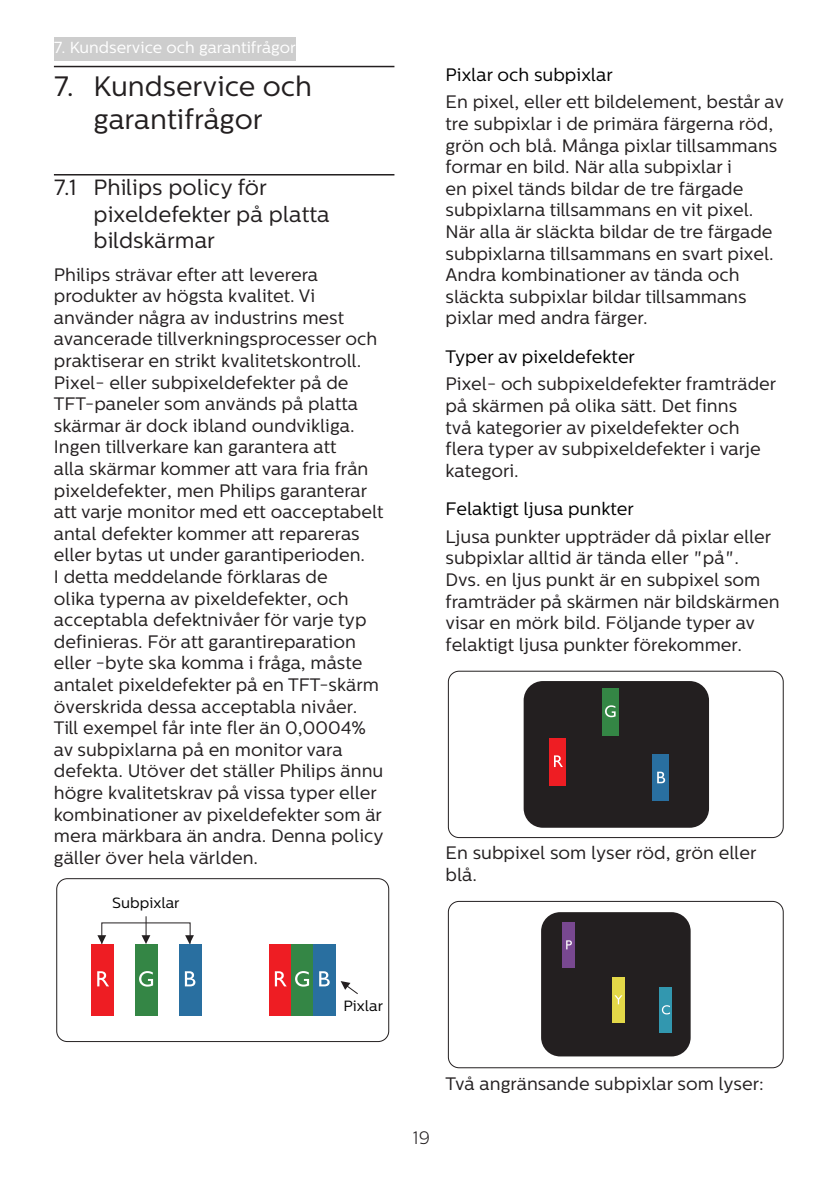
<style>
.page{position:relative;width:840px;height:1191px;background:#fff}
.page>*{position:absolute;margin:0;border:0;box-sizing:border-box;transform-origin:0 0}
.t1{font:28px/33.6px "Centrale Sans";color:#231f20;text-align:center}
.t2{font:22px/26.4px "Centrale Sans";color:#231f20}
.chapter-paragraph{font:18px/21.6px "Centrale Sans";color:#231f20}
.Heading_3{font:18px "Centrale Sans";color:#000}
.t3{font:300 18px "Centrale Sans";color:#231f20}
.t4{font:16px "Centrale Sans";color:#fff}
.t5{font:14.8px "Centrale Sans";color:#030303}
</style>
<div class="page">
<div style="left:54px;top:37px;width:242px;height:24px;background:#cdcdcd"></div>
<hr style="left:54px;top:66px;width:340px;height:1px;background:#231f20">
<hr style="left:54px;top:174px;width:340px;height:1px;background:#231f20">
<div style="left:56px;top:878px;width:333px;height:163px;border:1px solid #231f20;border-radius:11px"></div>
<div style="left:91px;top:943px;width:22px;height:72px;background:#ee1d23"></div>
<div style="left:135px;top:943px;width:22px;height:72px;background:#348645"></div>
<div style="left:179px;top:943px;width:22px;height:72px;background:#296fa0"></div>
<svg style="left:97px;top:971px;width:12px;height:15px"></svg>
<svg style="left:139px;top:971px;width:14px;height:15px"></svg>
<svg style="left:185px;top:971px;width:10px;height:15px"></svg>
<div style="left:269px;top:943px;width:23px;height:72px;background:#ee1d23"></div>
<div style="left:291px;top:943px;width:22px;height:72px;background:#348645"></div>
<div style="left:313px;top:943px;width:22px;height:72px;background:#296fa0"></div>
<svg style="left:275px;top:971px;width:11px;height:15px"></svg>
<svg style="left:295px;top:971px;width:14px;height:15px"></svg>
<svg style="left:319px;top:971px;width:10px;height:15px"></svg>
<svg style="left:340px;top:981px;width:18px;height:13px"></svg>
<svg style="left:141px;top:916px;width:9px;height:26px"></svg>
<svg style="left:97px;top:935px;width:9px;height:9px"></svg>
<svg style="left:185px;top:935px;width:9px;height:9px"></svg>
<div style="left:448px;top:671px;width:335px;height:166px;border:1px solid #231f20;border-radius:11px"></div>
<div style="left:523px;top:681px;width:185px;height:146px;background:#231f20;border-radius:19px"></div>
<div style="left:601px;top:688px;width:17px;height:47px;background:#348645"></div>
<svg style="left:605px;top:705px;width:10px;height:12px"></svg>
<div style="left:549px;top:738px;width:16px;height:47px;background:#ee1d23"></div>
<svg style="left:554px;top:755px;width:8px;height:12px"></svg>
<div style="left:651px;top:754px;width:17px;height:46px;background:#296fa0"></div>
<svg style="left:657px;top:771px;width:7px;height:12px"></svg>
<div style="left:448px;top:901px;width:335px;height:167px;border:1px solid #231f20;border-radius:11px"></div>
<div style="left:541px;top:912px;width:149px;height:144px;background:#231f20;border-radius:19px"></div>
<div style="left:562px;top:922px;width:12px;height:46px;background:#784890"></div>
<div style="left:611px;top:977px;width:13px;height:46px;background:#e3d848"></div>
<div style="left:659px;top:987px;width:12px;height:46px;background:#3297af"></div>
<svg style="left:566px;top:940px;width:5px;height:9px"></svg>
<svg style="left:614px;top:995px;width:8px;height:9px"></svg>
<svg style="left:661px;top:1005px;width:8px;height:9px"></svg>
<p class="t4" style="left:54px;top:38px;width:243px">7. Kundservice och garantifrågor</p>
<p class="t1" style="left:54px;top:69px;width:260px">7. Kundservice och garantifrågor</p>
<p class="t2" style="left:94px;top:175px;width:237px;text-indent:-40px">7.1 Philips policy för pixeldefekter på platta bildskärmar</p>
<p class="chapter-paragraph" style="left:54px;top:264px;width:331px">Philips strävar efter att leverera produkter av högsta kvalitet. Vi använder några av industrins mest avancerade tillverkningsprocesser och praktiserar en strikt kvalitetskontroll.<br>Pixel- eller subpixeldefekter på de TFT-paneler som används på platta skärmar är dock ibland oundvikliga.<br>Ingen tillverkare kan garantera att<br>alla skärmar kommer att vara fria från pixeldefekter, men Philips garanterar att varje monitor med ett oacceptabelt antal defekter kommer att repareras eller bytas ut under garantiperioden.<br>I detta meddelande förklaras de<br>olika typerna av pixeldefekter, och acceptabla defektnivåer för varje typ definieras. För att garantireparation eller -byte ska komma i fråga, måste antalet pixeldefekter på en TFT-skärm överskrida dessa acceptabla nivåer.<br>Till exempel får inte fler än 0,0004% av subpixlarna på en monitor vara defekta. Utöver det ställer Philips ännu högre kvalitetskrav på vissa typer eller kombinationer av pixeldefekter som är mera märkbara än andra. Denna policy gäller över hela världen.</p>
<p class="t5" style="left:112px;top:894px;width:69px">Subpixlar</p>
<p class="Heading_3" style="left:445px;top:64px;width:169px">Pixlar och subpixlar</p>
<p class="chapter-paragraph" style="left:445px;top:91px;width:340px">En pixel, eller ett bildelement, består av tre subpixlar i de primära färgerna röd, grön och blå. Många pixlar tillsammans formar en bild. När alla subpixlar i<br>en pixel tänds bildar de tre färgade subpixlarna tillsammans en vit pixel.<br>När alla är släckta bildar de tre färgade subpixlarna tillsammans en svart pixel.<br>Andra kombinationer av tända och släckta subpixlar bildar tillsammans pixlar med andra färger.</p>
<p class="Heading_3" style="left:445px;top:346px;width:191px">Typer av pixeldefekter</p>
<p class="chapter-paragraph" style="left:445px;top:373px;width:332px">Pixel- och subpixeldefekter framträder på skärmen på olika sätt. Det finns<br>två kategorier av pixeldefekter och flera typer av subpixeldefekter i varje kategori.</p>
<p class="Heading_3" style="left:445px;top:499px;width:190px">Felaktigt ljusa punkter</p>
<p class="chapter-paragraph" style="left:445px;top:526px;width:335px">Ljusa punkter uppträder då pixlar eller subpixlar alltid är tända eller "på".<br>Dvs. en ljus punkt är en subpixel som framträder på skärmen när bildskärmen visar en mörk bild. Följande typer av felaktigt ljusa punkter förekommer.</p>
<p class="chapter-paragraph" style="left:445px;top:842px;width:312px">En subpixel som lyser röd, grön eller blå.</p>
<p class="t5" style="left:343px;top:997px;width:41px">Pixlar</p>
<p class="t3" style="left:412px;top:1127px;width:19px">19</p>
<p class="chapter-paragraph" style="left:445px;top:1072px;width:319px">Två angränsande subpixlar som lyser:</p>
</div>
